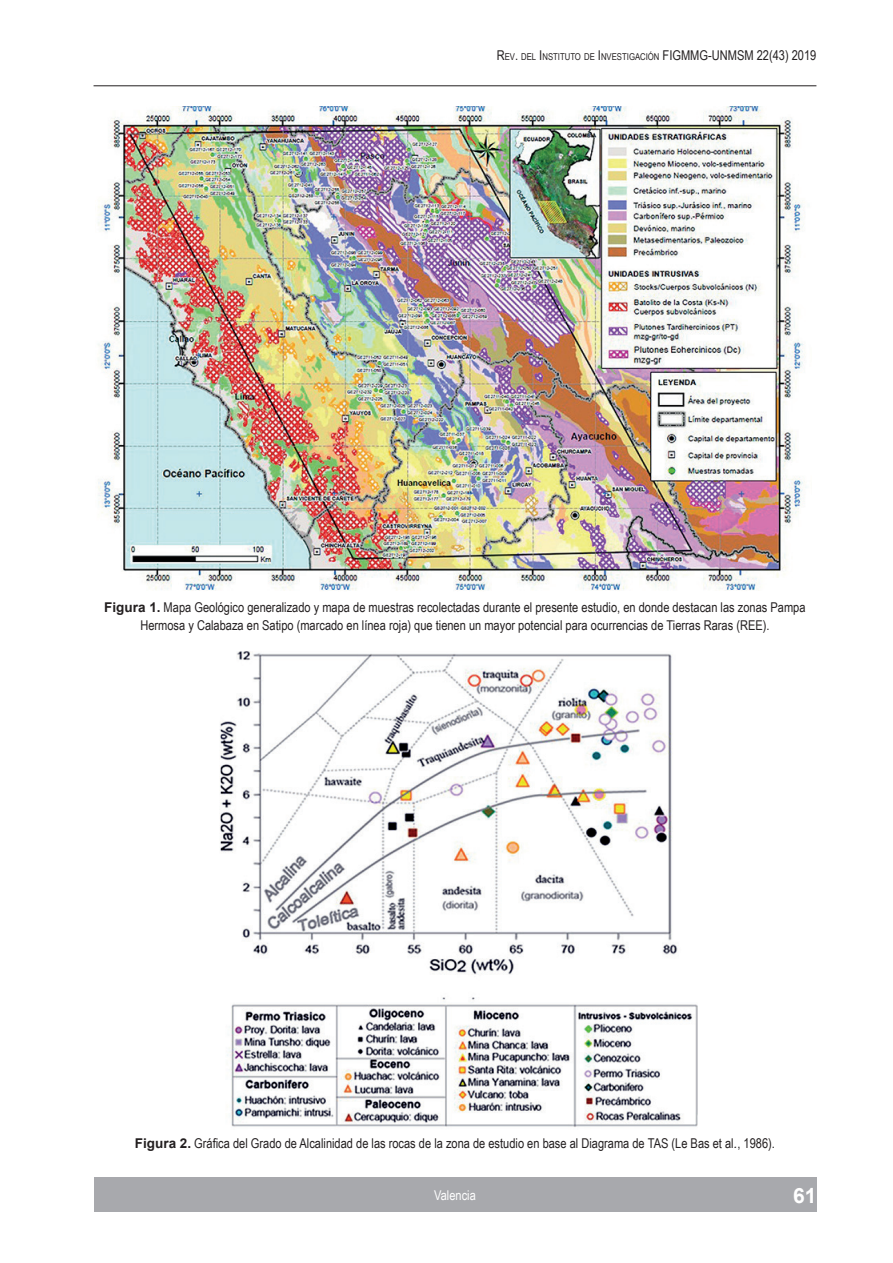
<style>
.page{position:relative;width:893px;height:1263px;background:#fff}
.page>*{position:absolute;margin:0;border:0;box-sizing:border-box;transform-origin:0 0}
.t1{font:700 21px "Arial";color:#fff}
.t2{font:13.5px/18px "Arial Narrow";color:#231f20;text-align:center}
.t3{font:13.5px "Arial Narrow";color:#fff}
.t4{font:9.45px "Arial Narrow";color:#231f20}
.s1{font-size:13.5px}
.s2{font-family:"Arial";font-weight:700}
.s3{font-family:"Arial";font-style:italic}
</style>
<div class="page">
<div style="left:94px;top:1178px;width:722px;height:34px;background:#a8a9ad"></div>
<hr style="left:94px;top:85px;width:722px;height:1px;background:#231f20">
<img style="left:98px;top:106px;width:708px;height:485px">
<img style="left:220px;top:651px;width:477px;height:476px">
<p class="t4" style="left:497px;top:50px;width:321px"><span class="s1">R</span>EV<span class="s1">.</span> DEL <span class="s1">I</span>NSTITUTO DE <span class="s1">I</span>NVESTIGACIÓN <span class="s1">FIGMMG-UN MSM 22(43) 2019</span></p>
<p class="t2" style="left:104px;top:598px;width:703px"><span class="s2">Figura 1.</span> Mapa Geológico generalizado y mapa de muestras recolectadas durante el presente estudio, en donde destacan las zonas Pampa<br>Hermosa y Calabaza en Satipo (marcado en línea roja) que tienen un mayor potencial para ocurrencias de Tierras Raras (REE).</p>
<p class="t2" style="left:135px;top:1134px;width:641px"><span class="s2">Figura 2.</span> Gráfica del Grado de Alcalinidad de las rocas de la zona de estudio en base al Diagrama de TAS (Le Bas et al<span class="s3">.</span>, 1986).</p>
<p class="t3" style="left:434px;top:1185px;width:43px">Valencia</p>
<h1 class="t1" style="left:793px;top:1180px;width:25px">61</h1>
</div>
